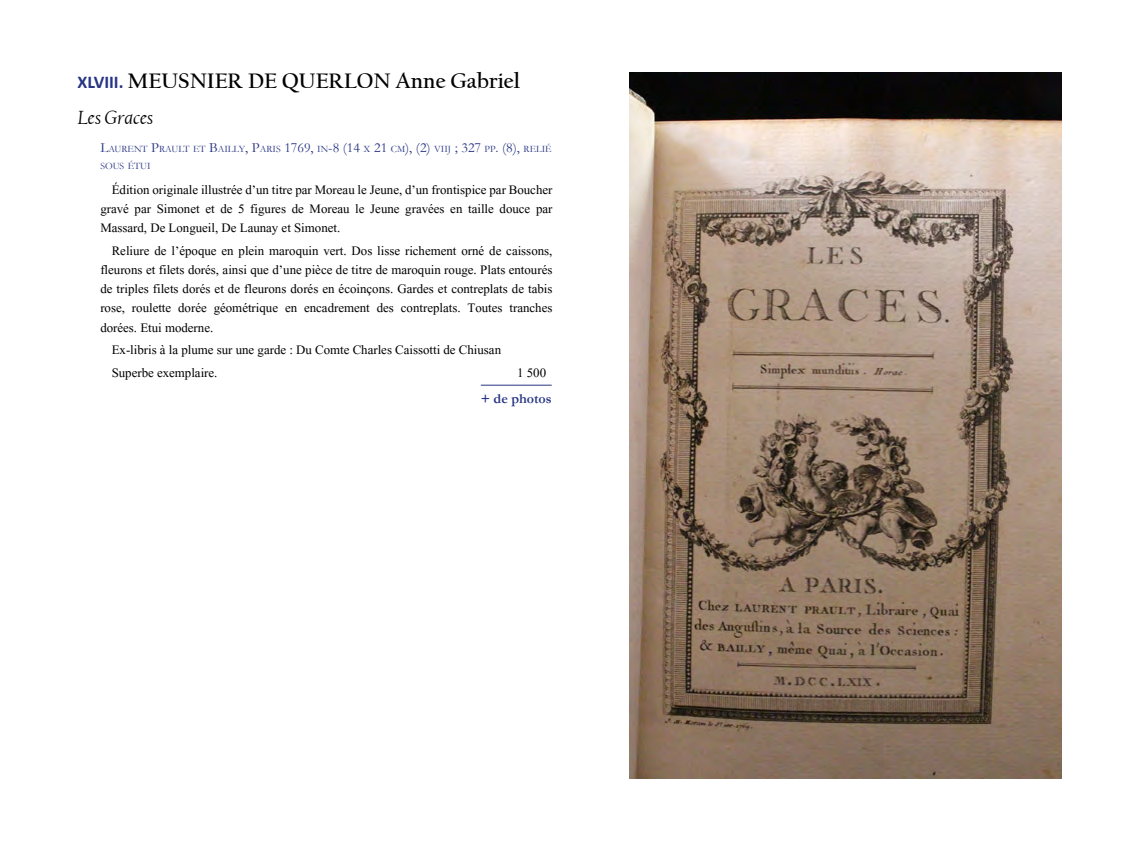
<style>
.page{position:relative;width:1134px;height:851px;background:#fff}
.page>*{position:absolute;margin:0;border:0;box-sizing:border-box;transform-origin:0 0}
.t1{font:700 22px "Californian FB";color:#000}
.t2{font:italic 20px "Californian FB";color:#000}
.t3{font:16px/19.2px "Aparajita";color:#000;text-align:justify}
.t4{font:700 14px "Garamond";color:#283583}
.t5{font:9.8px/16.8px "Garamond";color:#283583}
.s1{font-family:"Calibri";font-size:18px;color:#283583}
.s2{font-size:14px}
</style>
<div class="page">
<hr style="left:481px;top:384px;width:71px;height:1px;background:#283583">
<img style="left:629px;top:72px;width:433px;height:706px">
<h1 class="t1" style="left:78px;top:69px;width:444px"><span class="s1">XLVIII.</span> MEUSNIER DE QUERLON Anne Gabriel</h1>
<p class="t2" style="left:78px;top:106px;width:77px">Les Graces</p>
<p class="t5" style="left:100px;top:140px;width:453px"><span class="s2">L</span>AURENT <span class="s2">P</span>RAULT ET <span class="s2">B</span>AILLY<span class="s2">, P</span>ARIS <span class="s2">1769,</span> IN<span class="s2">-8 (14</span> X <span class="s2">21</span> CM<span class="s2">), (2)</span> VIIJ <span class="s2">; 327</span> PP<span class="s2">. (8),</span> RELIÉ<br>SOUS ÉTUI</p>
<p class="t3" style="left:100px;top:181px;width:454px;text-indent:11px">Édition originale illustrée d’un titre par Moreau le Jeune, d’un frontispice par Boucher gravé par Simonet et de 5 figures de Moreau le Jeune gravées en taille douce par Massard, De Longueil, De Launay et Simonet.</p>
<p class="t3" style="left:100px;top:242px;width:454px;text-indent:11px">Reliure de l’époque en plein maroquin vert. Dos lisse richement orné de caissons, fleurons et filets dorés, ainsi que d’une pièce de titre de maroquin rouge. Plats entourés de triples filets dorés et de fleurons dorés en écoinçons. Gardes et contreplats de tabis rose, roulette dorée géométrique en encadrement des contreplats. Toutes tranches dorées. Etui moderne.</p>
<p class="t3" style="left:112px;top:340px;width:391px;line-height:22.6px">Ex-libris à la plume sur une garde : Du Comte Charles Caissotti de Chiusan<br>Superbe exemplaire.</p>
<p class="t3" style="left:517px;top:364px;width:30px">1 500</p>
<p class="t4" style="left:481px;top:388px;width:72px">+ de photos</p>
</div>
